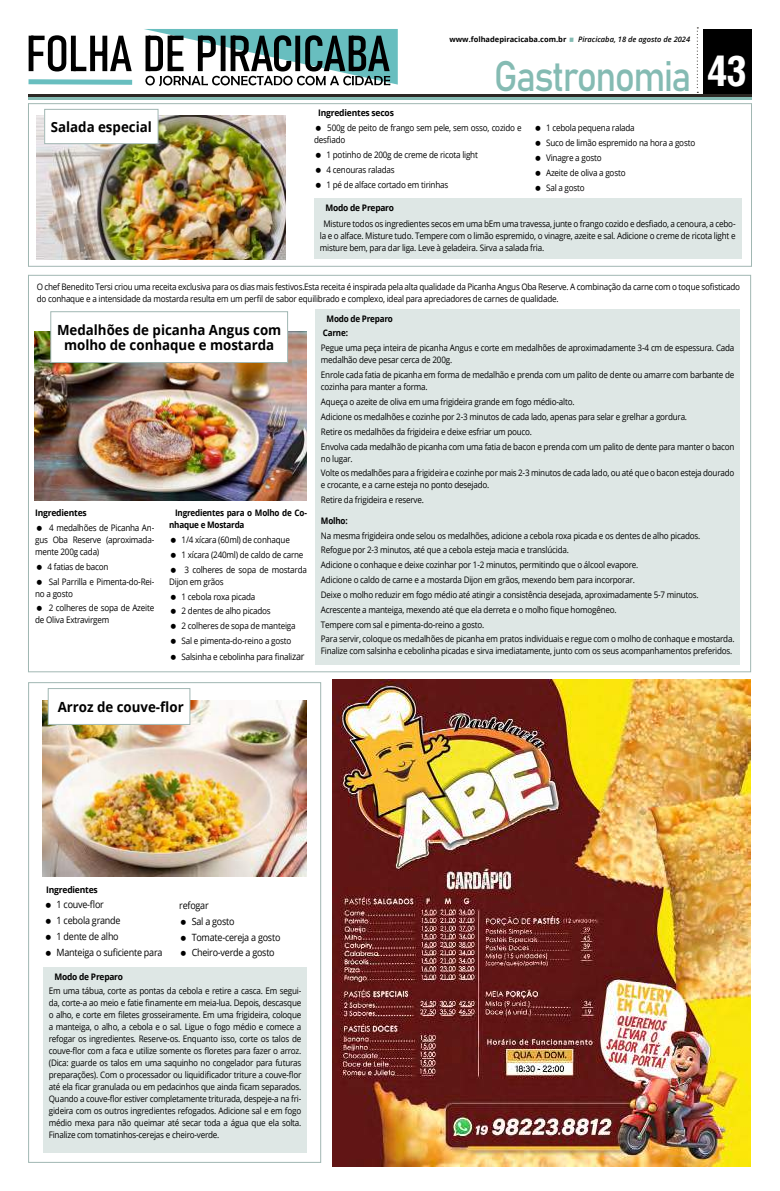
<style>
.page{position:relative;width:780px;height:1191px;background:#fff}
.page>*{position:absolute;margin:0;border:0;box-sizing:border-box;transform-origin:0 0}
.t1{font:42.1px "Bahnschrift";letter-spacing:-.045em;color:#85bbb3;scale:.89 1}
.t2{font:700 14px/15px "Open Sans";color:#000;text-align:center;scale:.95 1}
.t3{font:10px/15.8px "Open Sans";letter-spacing:-.025em;color:#000;scale:.9 1}
.t4{font:9px/14.8px "Open Sans";letter-spacing:-.025em;color:#000;scale:.9 1}
.t5{font:700 9px/12px "Open Sans";letter-spacing:-.025em;color:#000;scale:.9 1}
.t6{font:700 9px "Open Sans";letter-spacing:-.025em;color:#000;scale:.95 1}
.t7{font:700 9px "Open Sans";letter-spacing:-.025em;color:#000;scale:.93 1}
.t8{font:700 7.5px "Open Sans";color:#000}
.t9{font:italic 600 7.5px "Open Sans";color:#000}
.s1{font-family:"Arena Condensed";font-weight:700;font-size:40.6px;color:#fff}
.s2{font-size:10px}
</style>
<div class="page">
<div style="left:703px;top:29px;width:48px;height:65px;background:#000"></div>
<hr style="left:28px;top:97px;width:723px;height:2px;background:#85bbb3">
<hr style="left:28px;top:94px;width:723px;height:2px;background:#2c2824">
<svg style="left:696px;top:27px;width:2px;height:66px"></svg>
<svg style="left:28px;top:29px;width:370px;height:57px"></svg>
<svg style="left:569px;top:38px;width:4px;height:4px"></svg>
<div style="left:28px;top:103px;width:723px;height:163px;border:1px solid #a1b7b3"></div>
<div style="left:28px;top:682px;width:293px;height:480px;border:1px solid #a1b7b3"></div>
<div style="left:314px;top:198px;width:427px;height:61px;background:#dee7e5"></div>
<img style="left:37px;top:115px;width:249px;height:144px">
<div style="left:45px;top:109px;width:113px;height:35px;background:#fff"></div>
<div style="left:44px;top:109px;width:114px;height:35px;border:1px solid #a1b7b3"></div>
<img style="left:332px;top:679px;width:418px;height:487px">
<div style="left:315px;top:309px;width:425px;height:355px;background:#dee7e5"></div>
<img style="left:34px;top:331px;width:273px;height:169px">
<div style="left:51px;top:312px;width:236px;height:50px;background:#fff"></div>
<div style="left:50px;top:311px;width:238px;height:52px;border:1px solid #a1b7b3"></div>
<div style="left:43px;top:967px;width:264px;height:185px;background:#dee7e5"></div>
<img style="left:42px;top:700px;width:264px;height:176px">
<div style="left:48px;top:688px;width:142px;height:36px;background:#fff"></div>
<div style="left:48px;top:688px;width:142px;height:37px;border:1px solid #a1b7b3"></div>
<p class="t8" style="left:449px;top:34px;width:118px">www.folhadepiracicaba.com.br</p>
<p class="t9" style="left:578px;top:34px;width:114px">Piracicaba, 18 de agosto de 2024</p>
<h2 class="t2" style="left:51px;top:119px;width:108px">Salada especial</h2>
<h1 class="t1" style="left:493px;top:44px;width:286px">Gastronomia <span class="s1">43</span></h1>
<p class="t6" style="left:318px;top:107px;width:81px">Ingredientes secos</p>
<p class="t4" style="left:314px;top:122px;width:232px;line-height:12px;text-indent:13px">500g de peito de frango sem pele, sem osso, cozido e desfiado</p>
<p class="t4" style="left:326px;top:147px;width:170px">1 potinho de 200g de creme de ricota light<br>4 cenouras raladas<br>1 pé de alface cortado em tirinhas</p>
<p class="t4" style="left:546px;top:120px;width:167px">1 cebola pequena ralada<br>Suco de limão espremido na hora a gosto<br>Vinagre a gosto<br>Azeite de oliva a gosto<br>Sal a gosto</p>
<p class="t7" style="left:325px;top:201px;width:75px">Modo de Preparo</p>
<p class="t4" style="left:320px;top:217px;width:463px;line-height:12px;text-align:justify;text-indent:4px">Misture todos os ingredientes secos em uma bEm uma travessa, junte o frango cozido e desfiado, a cenoura, a cebo&shy;la e o alface. Misture tudo. Tempere com o limão espremido, o vinagre, azeite e sal. Adicione o creme de ricota light e misture bem, para dar liga. Leve à geladeira. Sirva a salada fria.</p>
<p class="t4" style="left:37px;top:281px;width:783px;line-height:12px">O chef Benedito Tersi criou uma receita exclusiva para os dias mais festivos.Esta receita é inspirada pela alta qualidade da Picanha Angus Oba Reserve. A combinação da carne com o toque sofisticado do conhaque e a intensidade da mostarda resulta em um perfil de sabor equilibrado e complexo, ideal para apreciadores de carnes de qualidade.</p>
<h2 class="t2" style="left:57px;top:322px;width:238px">Medalhões de picanha Angus com molho de conhaque e mostarda</h2>
<p class="t6" style="left:35px;top:506px;width:56px">Ingredientes</p>
<p class="t4" style="left:35px;top:521px;width:134px;line-height:12px;text-align:justify;text-indent:14px">4 medalhões de Picanha An&shy;gus Oba Reserve (aproximada&shy;mente 200g cada)</p>
<p class="t4" style="left:48px;top:559px;width:120px">4 fatias de bacon<br>Sal Parrilla e Pimenta-do-Rei-</p>
<p class="t4" style="left:49px;top:585px;width:118px;text-indent:-14px">no a gosto<br>2 colheres de sopa de Azeite</p>
<p class="t4" style="left:35px;top:612px;width:84px">de Oliva Extravirgem</p>
<p class="t5" style="left:169px;top:507px;width:154px;text-indent:6px">Ingredientes para o Molho de Co&shy;nhaque e Mostarda</p>
<p class="t4" style="left:181px;top:532px;width:122px">1/4 xícara (60ml) de conhaque</p>
<p class="t4" style="left:181px;top:547px;width:137px">1 xícara (240ml) de caldo de carne</p>
<p class="t4" style="left:184px;top:562px;width:137px">3 colheres de sopa de mostarda</p>
<p class="t4" style="left:181px;top:574px;width:128px;text-indent:-12px">Dijon em grãos<br>1 cebola roxa picada<br>2 dentes de alho picados<br>2 colheres de sopa de manteiga<br>Sal e pimenta-do-reino a gosto</p>
<p class="t4" style="left:181px;top:649px;width:138px">Salsinha e cebolinha para finali<span class="s2">zar</span></p>
<p class="t5" style="left:323px;top:311px;width:79px;line-height:14.8px;text-indent:4px">Modo de Preparo<br>Carne:</p>
<p class="t4" style="left:321px;top:342px;width:461px;line-height:12px">Pegue uma peça inteira de picanha Angus e corte em medalhões de aproximadamente 3-4 cm de espessura. Cada medalhão deve pesar cerca de 200g.</p>
<p class="t4" style="left:321px;top:369px;width:461px;line-height:12px">Enrole cada fatia de picanha em forma de medalhão e prenda com um palito de dente ou amarre com barbante de cozinha para manter a forma.</p>
<p class="t4" style="left:321px;top:394px;width:461px">Aqueça o azeite de oliva em uma frigideira grande em fogo médio-alto.<br>Adicione os medalhões e cozinhe por 2-3 minutos de cada lado, apenas para selar e grelhar a gordura.<br>Retire os medalhões da frigideira e deixe esfriar um pouco.<br>Envolva cada medalhão de picanha com uma fatia de bacon e prenda com um palito de dente para manter o bacon</p>
<p class="t4" style="left:321px;top:450px;width:461px">no lugar.<br>Volte os medalhões para a frigideira e cozinhe por mais 2-3 minutos de cada lado, ou até que o bacon esteja dourado</p>
<p class="t4" style="left:321px;top:477px;width:189px">e crocante, e a carne esteja no ponto desejado.<br>Retire da frigideira e reserve.</p>
<p class="t5" style="left:321px;top:514px;width:31px">Molho:</p>
<p class="t4" style="left:321px;top:527px;width:461px">Na mesma frigideira onde selou os medalhões, adicione a cebola roxa picada e os dentes de alho picados.<br>Refogue por 2-3 minutos, até que a cebola esteja macia e translúcida.<br>Adicione o conhaque e deixe cozinhar por 1-2 minutos, permitindo que o álcool evapore.<br>Adicione o caldo de carne e a mostarda Dijon em grãos, mexendo bem para incorporar.<br>Deixe o molho reduzir em fogo médio até atingir a consistência desejada, aproximadamente 5-7 minutos.<br>Acrescente a manteiga, mexendo até que ela derreta e o molho fique homogêneo.<br>Tempere com sal e pimenta-do-reino a gosto.<br>Para servir, coloque os medalhões de picanha em pratos individuais e regue com o molho de conhaque e mostarda.</p>
<p class="t4" style="left:321px;top:643px;width:458px">Finalize com salsinha e cebolinha picadas e sirva imediatamente, junto com os seus acompanhamentos preferidos.</p>
<h2 class="t2" style="left:58px;top:699px;width:134px">Arroz de couve-flor</h2>
<p class="t6" style="left:46px;top:883px;width:56px">Ingredientes</p>
<p class="t3" style="left:57px;top:896px;width:119px">1 couve-flor<br>1 cebola grande<br>1 dente de alho<br>Manteiga o suficiente para</p>
<p class="t3" style="left:192px;top:897px;width:100px;text-indent:-12px">refogar<br>Sal a gosto<br>Tomate-cereja a gosto<br>Cheiro-verde a gosto</p>
<p class="t7" style="left:54px;top:970px;width:75px">Modo de Preparo</p>
<p class="t4" style="left:49px;top:985px;width:282px;line-height:12px;text-align:justify">Em uma tábua, corte as pontas da cebola e retire a casca. Em segui&shy;da, corte-a ao meio e fatie finamente em meia-lua. Depois, descasque o alho, e corte em filetes grosseiramente. Em uma frigideira, coloque a manteiga, o alho, a cebola e o sal. Ligue o fogo médio e comece a refogar os ingredientes. Reserve-os. Enquanto isso, corte os talos de couve-flor com a faca e utilize somente os floretes para fazer o arroz. (Dica: guarde os talos em uma saquinho no congelador para futuras preparações). Com o processador ou liquidificador triture a couve-flor até ela ficar granulada ou em pedacinhos que ainda ficam separados.<br>Quando a couve-flor estiver completamente triturada, despeje-a na fri&shy;gideira com os outros ingredientes refogados. Adicione sal e em fogo médio mexa para não queimar até secar toda a água que ela solta.<br>Finalize com tomatinhos-cerejas e cheiro-verde.</p>
</div>
